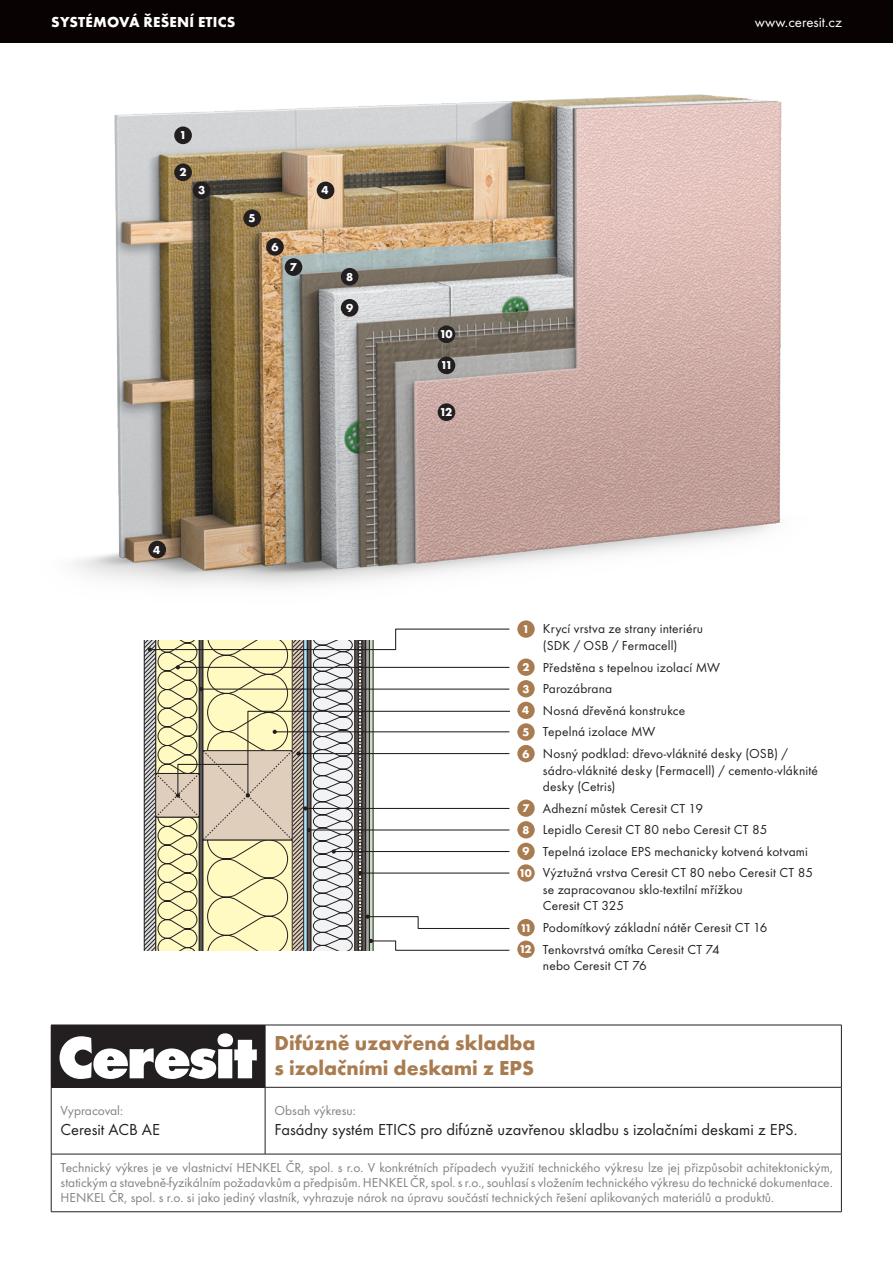
<style>
.page{position:relative;width:893px;height:1263px;background:#fff}
.page>*{position:absolute;margin:0;border:0;box-sizing:border-box;transform-origin:0 0}
.t1{font:700 21px/24.8px "Futura TOT";color:#a97b50}
.t2{font:16.5px "Futura TOT";color:#231f20}
.t3{font:700 15px "Futura TOT";letter-spacing:.015em;color:#fff}
.t4{font:15px "Futura TOT";color:#fff}
.t5{font:13.5px/21.6px "Futura TOT";letter-spacing:.01em;color:#231f20}
.t6{font:13.5px/15px "Futura TOT";color:#808285;text-align:justify}
.t7{font:700 11.85px "Futura TOT";color:#fff}
.s1{font-weight:700;font-size:11.7px;color:#fff}
</style>
<div class="page">
<div style="left:0;top:0;width:893px;height:43px;background:#080302"></div>
<hr style="left:841px;top:1154px;width:1px;height:57px;background:#231f20">
<hr style="left:265px;top:1025px;width:577px;height:1px;background:#231f20">
<hr style="left:265px;top:1025px;width:1px;height:62px;background:#231f20">
<hr style="left:841px;top:1025px;width:1px;height:62px;background:#231f20">
<hr style="left:51px;top:1087px;width:214px;height:1px;background:#231f20">
<hr style="left:51px;top:1087px;width:1px;height:67px;background:#231f20">
<hr style="left:265px;top:1087px;width:577px;height:1px;background:#231f20">
<hr style="left:265px;top:1087px;width:1px;height:67px;background:#231f20">
<hr style="left:841px;top:1087px;width:1px;height:67px;background:#231f20">
<hr style="left:51px;top:1154px;width:214px;height:1px;background:#231f20">
<hr style="left:51px;top:1154px;width:1px;height:57px;background:#231f20">
<hr style="left:265px;top:1154px;width:577px;height:1px;background:#231f20">
<hr style="left:51px;top:1211px;width:214px;height:1px;background:#231f20">
<hr style="left:265px;top:1211px;width:577px;height:1px;background:#231f20">
<div style="left:51px;top:1025px;width:214px;height:62px;background:#231f20"></div>
<svg style="left:60px;top:1033px;width:197px;height:46px"></svg>
<div style="left:517px;top:620px;width:18px;height:18px;background:#a97b50;border-radius:50%"></div>
<div style="left:517px;top:658px;width:18px;height:18px;background:#a97b50;border-radius:50%"></div>
<div style="left:517px;top:680px;width:18px;height:17px;background:#a97b50;border-radius:50%"></div>
<div style="left:517px;top:702px;width:18px;height:17px;background:#a97b50;border-radius:50%"></div>
<div style="left:517px;top:723px;width:18px;height:18px;background:#a97b50;border-radius:50%"></div>
<div style="left:517px;top:745px;width:18px;height:17px;background:#a97b50;border-radius:50%"></div>
<div style="left:517px;top:799px;width:18px;height:18px;background:#a97b50;border-radius:50%"></div>
<div style="left:517px;top:821px;width:18px;height:17px;background:#a97b50;border-radius:50%"></div>
<div style="left:517px;top:843px;width:18px;height:17px;background:#a97b50;border-radius:50%"></div>
<div style="left:517px;top:864px;width:18px;height:18px;background:#a97b50;border-radius:50%"></div>
<div style="left:517px;top:919px;width:18px;height:17px;background:#a97b50;border-radius:50%"></div>
<div style="left:517px;top:940px;width:18px;height:18px;background:#a97b50;border-radius:50%"></div>
<svg style="left:144px;top:628px;width:366px;height:323px"></svg>
<img style="left:74px;top:94px;width:708px;height:529px">
<div style="left:174px;top:126px;width:18px;height:18px;background:#231f20;border-radius:50%"></div>
<div style="left:174px;top:163px;width:18px;height:18px;background:#231f20;border-radius:50%"></div>
<div style="left:193px;top:182px;width:17px;height:17px;background:#231f20;border-radius:50%"></div>
<div style="left:148px;top:541px;width:18px;height:17px;background:#231f20;border-radius:50%"></div>
<div style="left:317px;top:182px;width:17px;height:17px;background:#231f20;border-radius:50%"></div>
<div style="left:266px;top:238px;width:18px;height:18px;background:#231f20;border-radius:50%"></div>
<div style="left:341px;top:299px;width:17px;height:18px;background:#231f20;border-radius:50%"></div>
<div style="left:341px;top:268px;width:17px;height:18px;background:#231f20;border-radius:50%"></div>
<div style="left:438px;top:356px;width:17px;height:18px;background:#231f20;border-radius:50%"></div>
<div style="left:438px;top:403px;width:17px;height:18px;background:#231f20;border-radius:50%"></div>
<div style="left:438px;top:325px;width:17px;height:18px;background:#231f20;border-radius:50%"></div>
<div style="left:285px;top:258px;width:17px;height:18px;background:#231f20;border-radius:50%"></div>
<div style="left:243px;top:209px;width:18px;height:18px;background:#231f20;border-radius:50%"></div>
<p class="t3" style="left:51px;top:12px;width:186px">SYSTÉMOVÁ ŘEŠENÍ ETICS</p>
<p class="t4" style="left:755px;top:13px;width:89px">www.ceresit.cz</p>
<p class="t7" style="left:180px;top:128px;width:9px">1</p>
<p class="t7" style="left:180px;top:165px;width:9px">2</p>
<p class="t7" style="left:198px;top:183px;width:9px">3</p>
<p class="t7" style="left:249px;top:211px;width:9px">5</p>
<p class="t7" style="left:271px;top:240px;width:9px">6</p>
<p class="t7" style="left:290px;top:260px;width:9px">7</p>
<p class="t7" style="left:322px;top:183px;width:9px">4</p>
<p class="t7" style="left:346px;top:269px;width:9px">8</p>
<p class="t7" style="left:346px;top:301px;width:9px">9</p>
<p class="t7" style="left:439px;top:327px;width:15px">10</p>
<p class="t7" style="left:440px;top:358px;width:14px">11</p>
<p class="t7" style="left:440px;top:405px;width:14px">12</p>
<p class="t7" style="left:153px;top:542px;width:9px">4</p>
<p class="t5" style="left:522px;top:621px;width:182px;line-height:16.5px;text-align:center"><span class="s1">1</span> Krycí vrstva ze strany interiéru (SDK / OSB / Fermacell)</p>
<p class="t5" style="left:522px;top:656px;width:267px"><span class="s1">2</span> Předstěna s tepelnou izolací MW<br><span class="s1">3</span> Parozábrana<br><span class="s1">4</span> Nosná dřevěná konstrukce<br><span class="s1">5</span> Tepelná izolace MW<br><span class="s1">6</span> Nosný podklad: dřevo-vláknité desky (OSB) /</p>
<p class="t5" style="left:543px;top:762px;width:277px;line-height:16.5px">sádro-vláknité desky (Fermacell) / cemento-vláknité desky (Cetris)</p>
<p class="t5" style="left:519px;top:797px;width:296px"><span class="s1">7</span> Adhezní můstek Ceresit CT 19<br><span class="s1">8</span> Lepidlo Ceresit CT 80 nebo Ceresit CT 85<br><span class="s1">9</span> Tepelná izolace EPS mechanicky kotvená kotvami <span class="s1">10</span> Výztužná vrstva Ceresit CT 80 nebo Ceresit CT 85</p>
<p class="t5" style="left:543px;top:881px;width:202px;line-height:16.5px">se zapracovanou sklo-textilní mřížkou<br>Ceresit CT 325</p>
<p class="t5" style="left:519px;top:917px;width:250px"><span class="s1">11</span> Podomítkový základní nátěr Ceresit CT 16<br><span class="s1">12</span> Tenkovrstvá omítka Ceresit CT 74</p>
<p class="t5" style="left:543px;top:955px;width:105px">nebo Ceresit CT 76</p>
<h1 class="t1" style="left:274px;top:1031px;width:262px">Difúzně uzavřená skladba s izolačními deskami z EPS</h1>
<p class="t6" style="left:61px;top:1103px;width:64px">Vypracoval:</p>
<p class="t2" style="left:61px;top:1119px;width:101px">Ceresit ACB AE</p>
<p class="t6" style="left:274px;top:1103px;width:83px">Obsah výkresu:</p>
<p class="t2" style="left:274px;top:1119px;width:525px">Fasádny systém ETICS pro difúzně uzavřenou skladbu s izolačními deskami z EPS.</p>
<p class="t6" style="left:61px;top:1160px;width:774px">Technický výkres je ve vlastnictví HENKEL ČR, spol. s r.o. V konkrétních případech využití technického výkresu lze jej přizpůsobit achitektonickým, statickým a stavebně-fyzikálním požadavkům a předpisům. HENKEL ČR, spol. s r.o., souhlasí s vložením technického výkresu do technické dokumentace.<br>HENKEL ČR, spol. s r.o. si jako jediný vlastník, vyhrazuje nárok na úpravu součástí technických řešení aplikovaných materiálů a produktů.</p>
</div>
